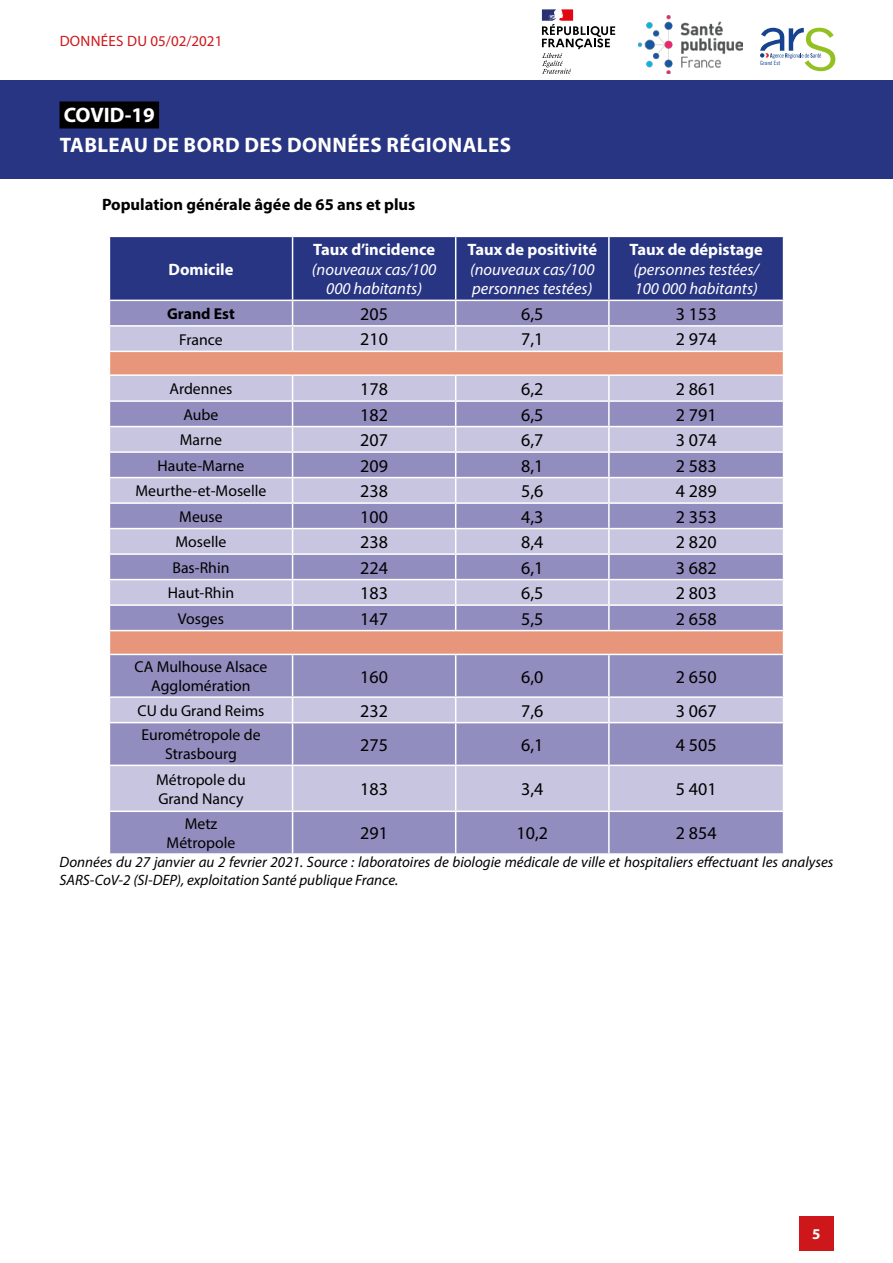
<style>
.page{position:relative;width:893px;height:1263px;background:#fff}
.page>*{position:absolute;margin:0;border:0;box-sizing:border-box;transform-origin:0 0}
.t1{font:700 21px/29.4px "Myriad Pro";letter-spacing:.02em;color:#fff}
.t2{font:18px "Myriad Pro";color:#000}
.t3{font:italic 16.5px/19.8px "Myriad Pro";color:#fff}
.t4{font:700 16.5px "Myriad Pro";color:#fff}
.t5{font:700 16.5px "Myriad Pro";color:#000}
.t6{font:15.75px/18.9px "Myriad Pro";color:#000;text-align:center}
.t7{font:700 15.75px "Myriad Pro";color:#000}
.t8{font:italic 15px/18px "Myriad Pro";color:#000}
.t9{font:15px "Myriad Pro";letter-spacing:.02em;color:#cd171a}
.t10{font:700 15px "Myriad Pro";color:#fff}
.t11{font:5.85px "Trade Gothic LT Std Cn 18";color:#154390}
</style>
<div class="page">
<div style="left:0;top:80px;width:893px;height:99px;background:#283583"></div>
<div style="left:60px;top:101px;width:99px;height:27px;background:#000"></div>
<div style="left:799px;top:1216px;width:34px;height:34px;background:#cd171a"></div>
<img style="left:638px;top:15px;width:104px;height:59px">
<svg style="left:760px;top:28px;width:75px;height:43px"></svg>
<svg style="left:542px;top:9px;width:73px;height:65px"></svg>
<div style="left:110px;top:812px;width:673px;height:41px;background:#918dbe"></div>
<svg style="left:110px;top:655px;width:673px;height:155px;background:#aaa7cd"></svg>
<svg style="left:109px;top:236px;width:675px;height:418px;background:#a49bbd"></svg>
<hr style="left:293px;top:630px;width:163px;height:1px;background:#fff">
<hr style="left:456px;top:630px;width:153px;height:1px;background:#fff">
<hr style="left:609px;top:630px;width:175px;height:1px;background:#fff">
<hr style="left:292px;top:655px;width:1px;height:41px;background:#fff">
<hr style="left:455px;top:655px;width:1px;height:41px;background:#fff">
<hr style="left:608px;top:655px;width:2px;height:41px;background:#fff">
<hr style="left:109px;top:696px;width:184px;height:2px;background:#fff">
<hr style="left:293px;top:696px;width:163px;height:2px;background:#fff">
<svg style="left:292px;top:698px;width:1px;height:24px"></svg>
<hr style="left:456px;top:696px;width:153px;height:2px;background:#fff">
<svg style="left:455px;top:698px;width:1px;height:24px"></svg>
<hr style="left:609px;top:696px;width:175px;height:2px;background:#fff">
<hr style="left:608px;top:698px;width:2px;height:24px;background:#fff">
<hr style="left:109px;top:722px;width:184px;height:1px;background:#fff">
<hr style="left:293px;top:722px;width:163px;height:1px;background:#fff">
<hr style="left:292px;top:723px;width:1px;height:42px;background:#fff">
<hr style="left:456px;top:722px;width:153px;height:1px;background:#fff">
<hr style="left:455px;top:723px;width:1px;height:42px;background:#fff">
<hr style="left:609px;top:722px;width:175px;height:1px;background:#fff">
<hr style="left:608px;top:723px;width:2px;height:42px;background:#fff">
<hr style="left:109px;top:765px;width:184px;height:1px;background:#fff">
<hr style="left:293px;top:765px;width:163px;height:1px;background:#fff">
<hr style="left:292px;top:766px;width:1px;height:44px;background:#fff">
<hr style="left:456px;top:765px;width:153px;height:1px;background:#fff">
<hr style="left:455px;top:766px;width:1px;height:44px;background:#fff">
<hr style="left:609px;top:765px;width:175px;height:1px;background:#fff">
<hr style="left:608px;top:766px;width:2px;height:44px;background:#fff">
<hr style="left:292px;top:812px;width:1px;height:41px;background:#fff">
<hr style="left:455px;top:812px;width:1px;height:41px;background:#fff">
<hr style="left:608px;top:812px;width:2px;height:41px;background:#fff">
<p class="t9" style="left:60px;top:31px;width:164px">DONNÉES DU 05/02/2021</p>
<h1 class="t1" style="left:60px;top:100px;width:453px">COVID-19<br>TABLEAU DE BORD DES DONNÉES RÉGIONALES</h1>
<p class="t5" style="left:102px;top:194px;width:315px">Population générale âgée de 65 ans et plus</p>
<p class="t4" style="left:169px;top:258px;width:66px">Domicile</p>
<p class="t4" style="left:313px;top:238px;width:123px">Taux d’incidence</p>
<p class="t3" style="left:312px;top:259px;width:126px;text-align:center">(nouveaux cas/100<br>000 habitants)</p>
<p class="t4" style="left:467px;top:238px;width:131px">Taux de positivité</p>
<p class="t3" style="left:470px;top:259px;width:126px">(nouveaux cas/100 personnes testées)</p>
<p class="t11" style="left:760px;top:59px;width:22px">Grand Est</p>
<p class="t4" style="left:630px;top:238px;width:135px">Taux de dépistage</p>
<p class="t3" style="left:633px;top:259px;width:127px">(personnes testées/<br>100 000 habitants)</p>
<p class="t7" style="left:167px;top:303px;width:69px">Grand Est</p>
<p class="t2" style="left:360px;top:303px;width:29px">205</p>
<p class="t2" style="left:521px;top:303px;width:24px">6,5</p>
<p class="t2" style="left:676px;top:303px;width:42px">3 153</p>
<p class="t6" style="left:179px;top:329px;width:45px">France</p>
<p class="t2" style="left:360px;top:328px;width:29px">210</p>
<p class="t2" style="left:521px;top:328px;width:24px">7,1</p>
<p class="t2" style="left:676px;top:328px;width:42px">2 974</p>
<p class="t6" style="left:169px;top:379px;width:64px">Ardennes</p>
<p class="t2" style="left:360px;top:378px;width:29px">178</p>
<p class="t2" style="left:521px;top:378px;width:24px">6,2</p>
<p class="t2" style="left:676px;top:378px;width:42px">2 861</p>
<p class="t6" style="left:183px;top:405px;width:36px">Aube</p>
<p class="t2" style="left:360px;top:403px;width:29px">182</p>
<p class="t2" style="left:521px;top:403px;width:24px">6,5</p>
<p class="t2" style="left:676px;top:403px;width:42px">2 791</p>
<p class="t6" style="left:180px;top:430px;width:44px">Marne</p>
<p class="t2" style="left:360px;top:429px;width:29px">207</p>
<p class="t2" style="left:521px;top:429px;width:24px">6,7</p>
<p class="t2" style="left:676px;top:429px;width:42px">3 074</p>
<p class="t6" style="left:157px;top:456px;width:89px">Haute-Marne</p>
<p class="t2" style="left:360px;top:454px;width:29px">209</p>
<p class="t2" style="left:521px;top:454px;width:24px">8,1</p>
<p class="t2" style="left:676px;top:454px;width:42px">2 583</p>
<p class="t6" style="left:135px;top:481px;width:132px">Meurthe-et-Moselle</p>
<p class="t2" style="left:360px;top:480px;width:29px">238</p>
<p class="t2" style="left:521px;top:480px;width:24px">5,6</p>
<p class="t2" style="left:676px;top:480px;width:42px">4 289</p>
<p class="t6" style="left:179px;top:507px;width:45px">Meuse</p>
<p class="t2" style="left:360px;top:505px;width:29px">100</p>
<p class="t2" style="left:521px;top:505px;width:24px">4,3</p>
<p class="t2" style="left:676px;top:505px;width:42px">2 353</p>
<p class="t6" style="left:176px;top:532px;width:52px">Moselle</p>
<p class="t2" style="left:360px;top:531px;width:29px">238</p>
<p class="t2" style="left:521px;top:531px;width:24px">8,4</p>
<p class="t2" style="left:676px;top:531px;width:42px">2 820</p>
<p class="t6" style="left:172px;top:558px;width:58px">Bas-Rhin</p>
<p class="t2" style="left:360px;top:556px;width:29px">224</p>
<p class="t2" style="left:521px;top:556px;width:24px">6,1</p>
<p class="t2" style="left:676px;top:556px;width:42px">3 682</p>
<p class="t6" style="left:168px;top:583px;width:68px">Haut-Rhin</p>
<p class="t2" style="left:360px;top:582px;width:29px">183</p>
<p class="t2" style="left:521px;top:582px;width:24px">6,5</p>
<p class="t2" style="left:676px;top:582px;width:42px">2 803</p>
<p class="t6" style="left:178px;top:609px;width:48px">Vosges</p>
<p class="t2" style="left:360px;top:607px;width:29px">147</p>
<p class="t2" style="left:521px;top:607px;width:24px">5,5</p>
<p class="t2" style="left:676px;top:607px;width:42px">2 658</p>
<p class="t6" style="left:135px;top:657px;width:134px">CA Mulhouse Alsace<br>Agglomération</p>
<p class="t2" style="left:360px;top:665px;width:29px">160</p>
<p class="t2" style="left:521px;top:665px;width:24px">6,0</p>
<p class="t2" style="left:676px;top:665px;width:42px">2 650</p>
<p class="t6" style="left:138px;top:701px;width:128px">CU du Grand Reims</p>
<p class="t2" style="left:360px;top:699px;width:29px">232</p>
<p class="t2" style="left:521px;top:699px;width:24px">7,6</p>
<p class="t2" style="left:676px;top:699px;width:42px">3 067</p>
<p class="t6" style="left:141px;top:725px;width:121px">Eurométropole de<br>Strasbourg</p>
<p class="t2" style="left:360px;top:734px;width:29px">275</p>
<p class="t2" style="left:521px;top:734px;width:24px">6,1</p>
<p class="t2" style="left:676px;top:734px;width:42px">4 505</p>
<p class="t6" style="left:156px;top:770px;width:91px;text-align:left">Métropole du<br>Grand Nancy</p>
<p class="t2" style="left:360px;top:778px;width:29px">183</p>
<p class="t2" style="left:521px;top:778px;width:24px">3,4</p>
<p class="t2" style="left:676px;top:778px;width:42px">5 401</p>
<p class="t6" style="left:167px;top:814px;width:70px">Metz<br>Métropole</p>
<p class="t2" style="left:360px;top:822px;width:29px">291</p>
<p class="t2" style="left:517px;top:822px;width:33px">10,2</p>
<p class="t2" style="left:676px;top:822px;width:42px">2 854</p>
<p class="t8" style="left:60px;top:852px;width:775px">Données du 27 janvier au 2 fevrier 2021. Source : laboratoires de biologie médicale de ville et hospitaliers effectuant les analyses<br>SARS-CoV-2 (SI-DEP), exploitation Santé publique France.</p>
<p class="t10" style="left:812px;top:1224px;width:10px">5</p>
</div>
